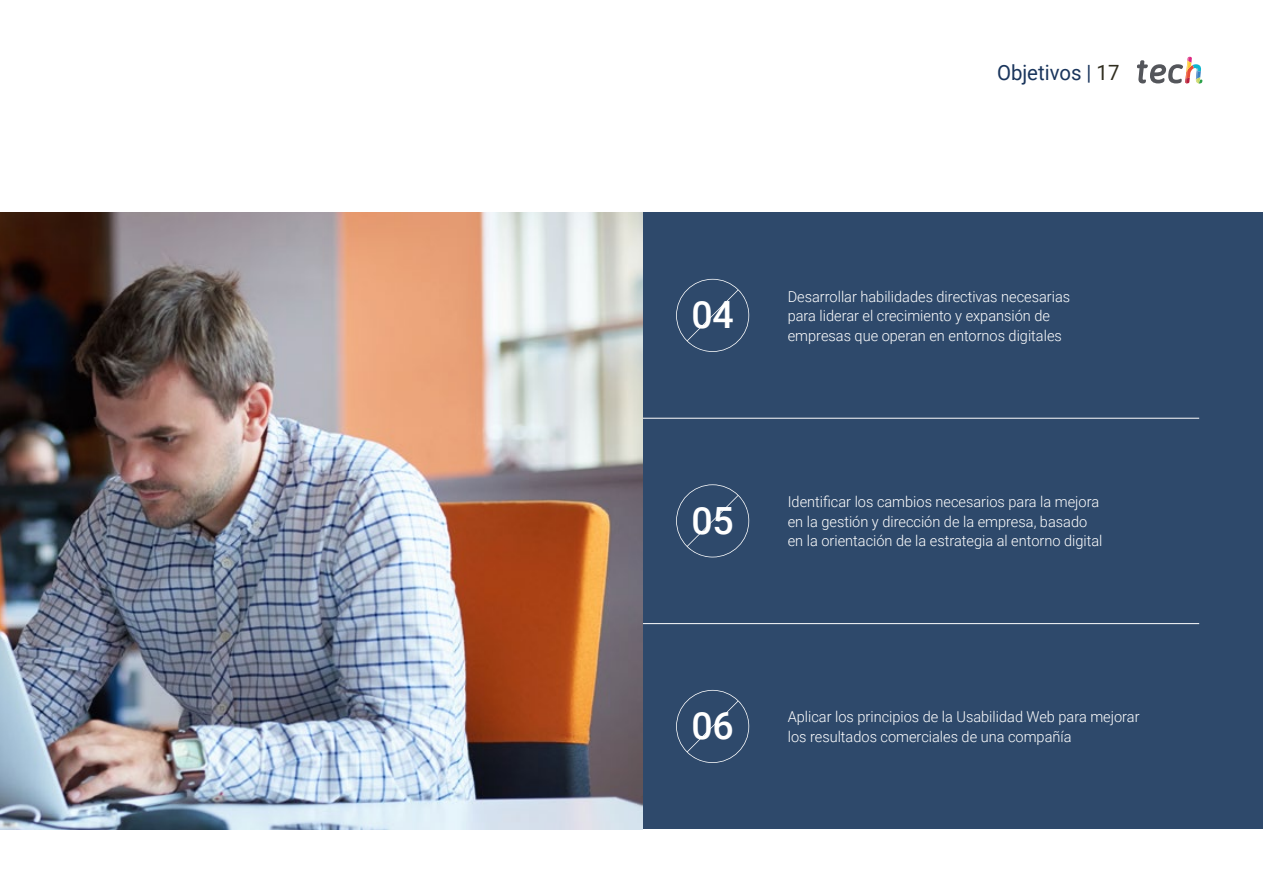
<style>
.page{position:relative;width:1263px;height:893px;background:#fff}
.page>*{position:absolute;margin:0;border:0;box-sizing:border-box;transform-origin:0 0}
.t1{font:500 37.5px "Roboto";color:#fff}
.t2{font:21px "Roboto";color:#1a355c}
.t3{font:300 15px/19.5px "Roboto";color:#fff}
.s1{color:#312e20}
</style>
<div class="page">
<svg style="left:1137px;top:57px;width:65px;height:27px"></svg>
<div style="left:642px;top:213px;width:621px;height:616px;background:#2e496b"></div>
<svg style="left:676px;top:690px;width:73px;height:73px"></svg>
<svg style="left:676px;top:279px;width:73px;height:73px"></svg>
<svg style="left:676px;top:484px;width:73px;height:73px"></svg>
<hr style="left:0;top:418px;width:1199px;height:1px;background:#fff">
<hr style="left:0;top:623px;width:1199px;height:1px;background:#fff">
<img style="left:0;top:213px;width:642px;height:616px">
<h2 class="t2" style="left:997px;top:57px;width:124px">Objetivos | <span class="s1">17</span></h2>
<h1 class="t1" style="left:691px;top:288px;width:44px">04</h1>
<p class="t3" style="left:788px;top:286px;width:284px">Desarrollar habilidades directivas necesarias para liderar el crecimiento y expansión de empresas que operan en entornos digitales</p>
<h1 class="t1" style="left:691px;top:494px;width:44px">05</h1>
<p class="t3" style="left:788px;top:491px;width:316px">Identificar los cambios necesarios para la mejora en la gestión y dirección de la empresa, basado en la orientación de la estrategia al entorno digital</p>
<h1 class="t1" style="left:691px;top:699px;width:44px">06</h1>
<p class="t3" style="left:788px;top:707px;width:353px">Aplicar los principios de la Usabilidad Web para mejorar</p>
<p class="t3" style="left:788px;top:726px;width:285px">los resultados comerciales de una compañía</p>
</div>
